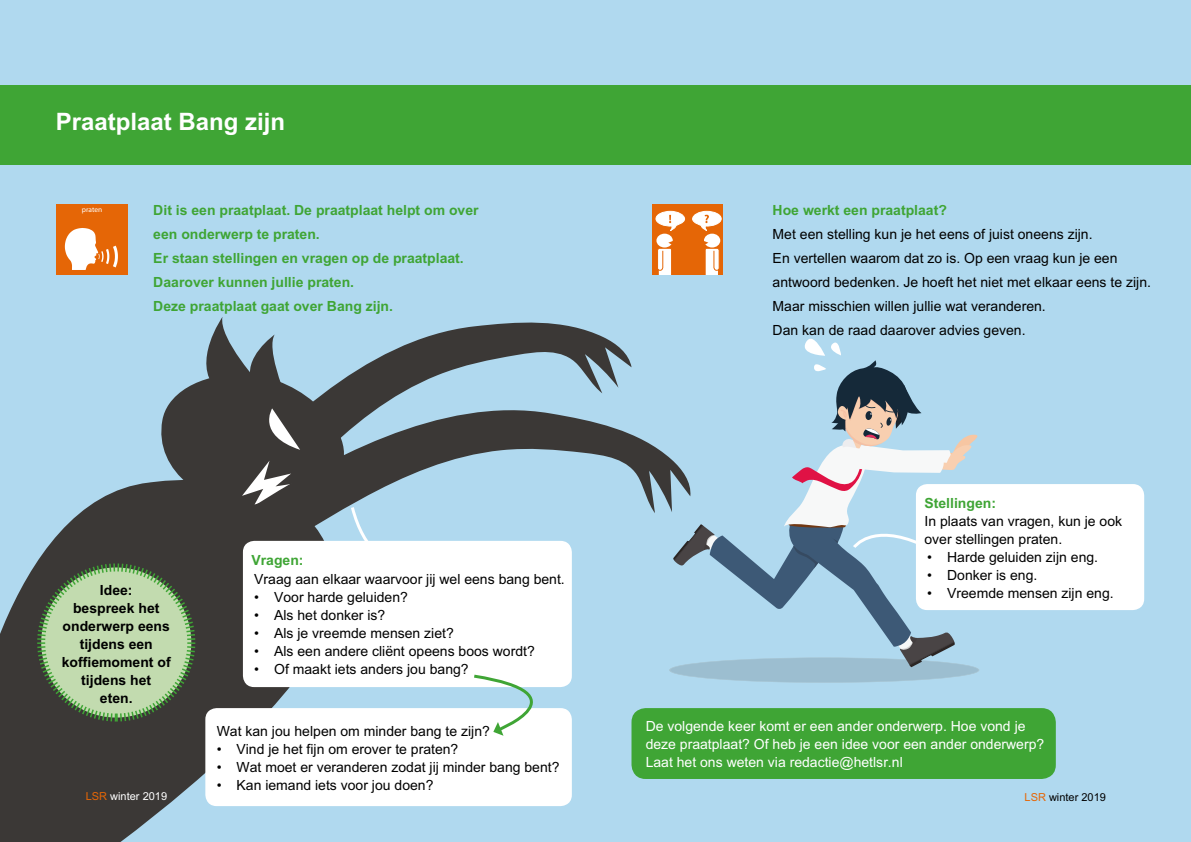
<style>
.page{position:relative;width:1191px;height:842px;background:#b0d9ef}
.page>*{position:absolute;margin:0;border:0;box-sizing:border-box;transform-origin:0 0}
.t1{font:700 24px "Arial";color:#fff}
.t2{font:14px/24px "Arial";color:#000}
.t3{font:700 14px/24px "Arial";color:#3fa535}
.t4{font:14px/18px "Arial";color:#fff}
.t5{font:700 14px/18px "Arial";color:#000;text-align:center}
.t6{font:11px "Arial";color:#fff}
.t7{font:11px "Arial";color:#000}
.t8{font:7.4px "Arial";color:#fff}
.s1{color:#e56606}
</style>
<div class="page">
<svg style="left:0;top:563px;width:213px;height:279px;background:#4b4e50"></svg>
<svg style="left:453px;top:322px;width:178px;height:71px"></svg>
<svg style="left:453px;top:410px;width:216px;height:139px"></svg>
<div style="left:0;top:85px;width:1191px;height:79px;background:#3fa535"></div>
<div style="left:916px;top:484px;width:228px;height:126px;background:#fff;border-radius:11px"></div>
<div style="left:652px;top:204px;width:71px;height:71px;background:#e56606"></div>
<div style="left:656px;top:234px;width:17px;height:13px;background:#fff;border-radius:50%"></div>
<svg style="left:656px;top:240px;width:17px;height:35px"></svg>
<div style="left:704px;top:234px;width:16px;height:13px;background:#fff;border-radius:50%"></div>
<svg style="left:704px;top:241px;width:16px;height:34px"></svg>
<svg style="left:655px;top:210px;width:30px;height:21px"></svg>
<svg style="left:692px;top:210px;width:30px;height:21px"></svg>
<div style="left:57px;top:204px;width:71px;height:71px;background:#e56606"></div>
<svg style="left:65px;top:228px;width:53px;height:42px"></svg>
<svg style="left:669px;top:338px;width:310px;height:345px"></svg>
<div style="left:631px;top:708px;width:424px;height:71px;background:#3fa535;border-radius:14px"></div>
<div style="left:243px;top:541px;width:329px;height:146px;background:#fff;border-radius:11px"></div>
<div style="left:205px;top:708px;width:367px;height:98px;background:#fff;border-radius:11px"></div>
<svg style="left:474px;top:673px;width:98px;height:63px"></svg>
<svg style="left:36px;top:317px;width:417px;height:406px"></svg>
<h1 class="t1" style="left:56px;top:108px;width:231px">Praatplaat Bang zijn</h1>
<p class="t8" style="left:82px;top:205px;width:22px">praten</p>
<p class="t3" style="left:153px;top:198px;width:327px">Dit is een praatplaat. De praatplaat helpt om over een onderwerp te praten.<br>Er staan stellingen en vragen op de praatplaat.<br>Daarover kunnen jullie praten.<br>Deze praatplaat gaat over Bang zijn.</p>
<p class="t5" style="left:62px;top:581px;width:110px">Idee:<br>bespreek het onderwerp eens tijdens een koffiemoment of tijdens het<br>eten.</p>
<p class="t3" style="left:251px;top:549px;width:54px">Vragen:</p>
<p class="t2" style="left:254px;top:567px;width:312px">Vraag aan elkaar waarvoor jij wel eens bang bent.</p>
<p class="t2" style="left:254px;top:585px;width:155px">• Voor harde geluiden?</p>
<p class="t2" style="left:254px;top:603px;width:133px">• Als het donker is?</p>
<p class="t2" style="left:254px;top:621px;width:201px">• Als je vreemde mensen ziet?</p>
<p class="t2" style="left:254px;top:639px;width:282px">• Als een andere cliënt opeens boos wordt?</p>
<p class="t2" style="left:254px;top:657px;width:216px">• Of maakt iets anders jou bang?</p>
<p class="t3" style="left:772px;top:198px;width:176px">Hoe werkt een praatplaat?</p>
<p class="t2" style="left:772px;top:222px;width:380px">Met een stelling kun je het eens of juist oneens zijn.<br>En vertellen waarom dat zo is. Op een vraag kun je een antwoord bedenken. Je hoeft het niet met elkaar eens te zijn.<br>Maar misschien willen jullie wat veranderen.<br>Dan kan de raad daarover advies geven.</p>
<p class="t3" style="left:924px;top:491px;width:73px">Stellingen:</p>
<p class="t2" style="left:924px;top:512px;width:199px;line-height:18px">In plaats van vragen, kun je ook over stellingen praten.</p>
<p class="t2" style="left:927px;top:545px;width:172px">• Harde geluiden zijn eng.</p>
<p class="t2" style="left:927px;top:563px;width:112px">• Donker is eng.</p>
<p class="t2" style="left:927px;top:581px;width:188px">• Vreemde mensen zijn eng.</p>
<p class="t4" style="left:645px;top:717px;width:400px">De volgende keer komt er een ander onderwerp. Hoe vond je deze praatplaat? Of heb je een idee voor een ander onderwerp?<br>Laat het ons weten via redactie@hetlsr.nl</p>
<p class="t2" style="left:217px;top:719px;width:275px">Wat kan jou helpen om minder bang te zijn?</p>
<p class="t2" style="left:217px;top:737px;width:243px">• Vind je het fijn om erover te praten?</p>
<p class="t2" style="left:217px;top:755px;width:344px">• Wat moet er veranderen zodat jij minder bang bent?</p>
<p class="t2" style="left:217px;top:773px;width:218px">• Kan iemand iets voor jou doen?</p>
<p class="t6" style="left:86px;top:790px;width:83px"><span class="s1">LSR</span> winter 2019</p>
<p class="t7" style="left:1024px;top:790px;width:83px"><span class="s1">LSR</span> winter 2019</p>
</div>
